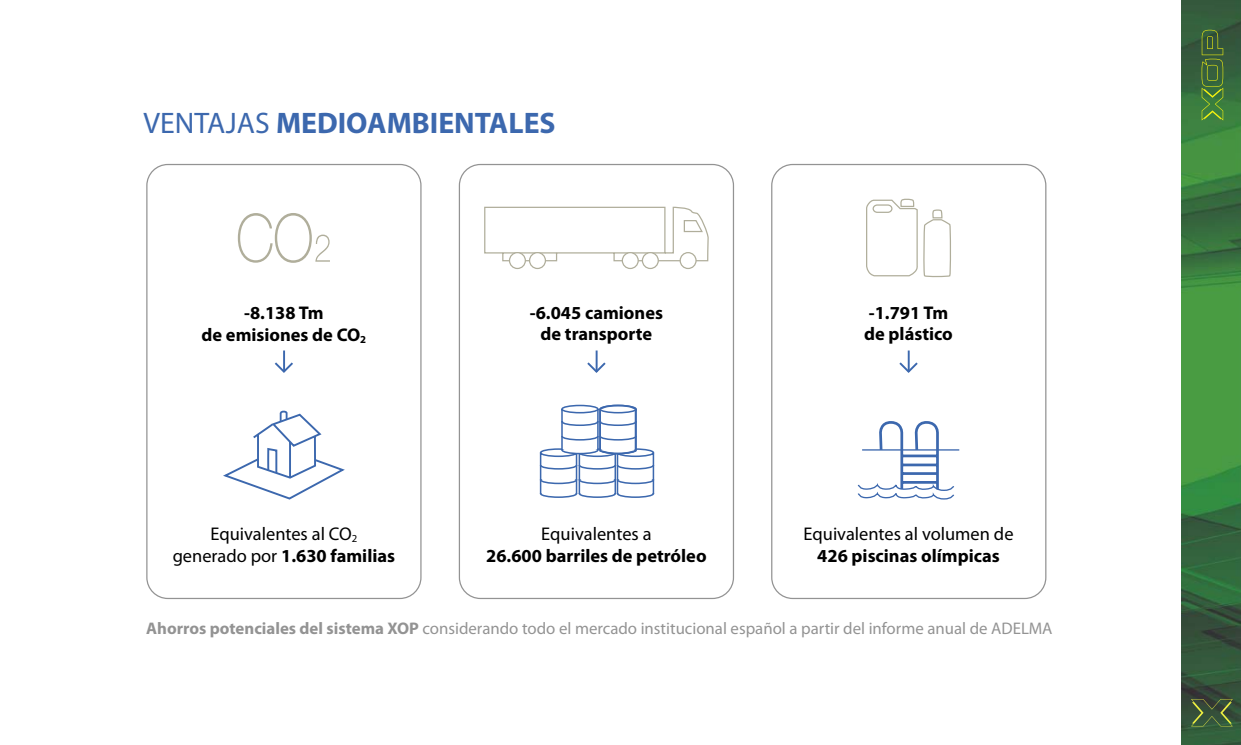
<style>
.page{position:relative;width:1241px;height:745px;background:#fff}
.page>*{position:absolute;margin:0;border:0;box-sizing:border-box;transform-origin:0 0}
.t1{font:700 29.75px "Myriad Pro";color:#3c68ae}
.t2{font:700 18.38px/21.9px "Myriad Pro";color:#000;text-align:center}
.t3{font:18.38px/21.9px "Myriad Pro";color:#000;text-align:center}
.t4{font:16.8px "Myriad Pro";color:#939393}
.s1{font-weight:400}
.s2{font-weight:700}
</style>
<div class="page">
<img style="left:1181px;top:0;width:59px;height:744px">
<svg style="left:1190px;top:698px;width:42px;height:27px"></svg>
<svg style="left:1201px;top:30px;width:21px;height:90px;background:#4d7637"></svg>
<svg style="left:223px;top:410px;width:122px;height:90px"></svg>
<svg style="left:539px;top:404px;width:116px;height:93px"></svg>
<svg style="left:484px;top:206px;width:224px;height:56px"></svg>
<div style="left:509px;top:252px;width:16px;height:16px;background:#fff;border-radius:50%"></div>
<div style="left:509px;top:252px;width:17px;height:17px;border:1px solid #b0ae9b;border-radius:50%"></div>
<div style="left:529px;top:252px;width:16px;height:16px;background:#fff;border-radius:50%"></div>
<div style="left:529px;top:252px;width:17px;height:17px;border:1px solid #b0ae9b;border-radius:50%"></div>
<svg style="left:622px;top:252px;width:16px;height:16px"></svg>
<div style="left:621px;top:252px;width:17px;height:17px;border:1px solid #b0ae9b;border-radius:50%"></div>
<svg style="left:642px;top:252px;width:16px;height:16px"></svg>
<div style="left:641px;top:252px;width:17px;height:17px;border:1px solid #b0ae9b;border-radius:50%"></div>
<div style="left:680px;top:252px;width:16px;height:16px;background:#fff;border-radius:50%"></div>
<div style="left:679px;top:252px;width:17px;height:17px;border:1px solid #b0ae9b;border-radius:50%"></div>
<svg style="left:238px;top:213px;width:92px;height:50px"></svg>
<hr style="left:283px;top:350px;width:2px;height:22px;background:#3c68ae">
<svg style="left:274px;top:360px;width:19px;height:13px"></svg>
<hr style="left:595px;top:350px;width:2px;height:22px;background:#3c68ae">
<svg style="left:587px;top:360px;width:19px;height:13px"></svg>
<svg style="left:857px;top:198px;width:103px;height:302px"></svg>
<div style="left:146px;top:164px;width:275px;height:434px;border:1px solid #939393;border-radius:21px"></div>
<div style="left:458px;top:164px;width:276px;height:434px;border:1px solid #939393;border-radius:21px"></div>
<div style="left:771px;top:164px;width:275px;height:434px;border:1px solid #939393;border-radius:21px"></div>
<h1 class="t1" style="left:143px;top:103px;width:413px"><span class="s1">VENTAJAS</span> MEDIOAMBIENTALES</h1>
<p class="t2" style="left:201px;top:300px;width:166px">-8.138 Tm<br>de emisiones de CO<sub>2</sub></p>
<p class="t2" style="left:529px;top:300px;width:135px">-6.045 camiones de transporte</p>
<p class="t2" style="left:864px;top:300px;width:90px;text-align:left">-1.791 Tm de plástico</p>
<p class="t3" style="left:173px;top:522px;width:224px">Equivalentes al CO<sub>2 </sub>generado por <span class="s2">1.630 familias</span></p>
<p class="t3" style="left:541px;top:522px;width:112px">Equivalentes a</p>
<p class="t2" style="left:486px;top:543px;width:222px">26.600 barriles de petróleo</p>
<p class="t3" style="left:803px;top:522px;width:211px">Equivalentes al volumen de</p>
<p class="t2" style="left:817px;top:543px;width:184px">426 piscinas olímpicas</p>
<p class="t4" style="left:146px;top:618px;width:907px"><span class="s2">Ahorros potenciales del sistema XOP</span> considerando todo el mercado institucional español a partir del informe anual de ADELMA</p>
</div>
